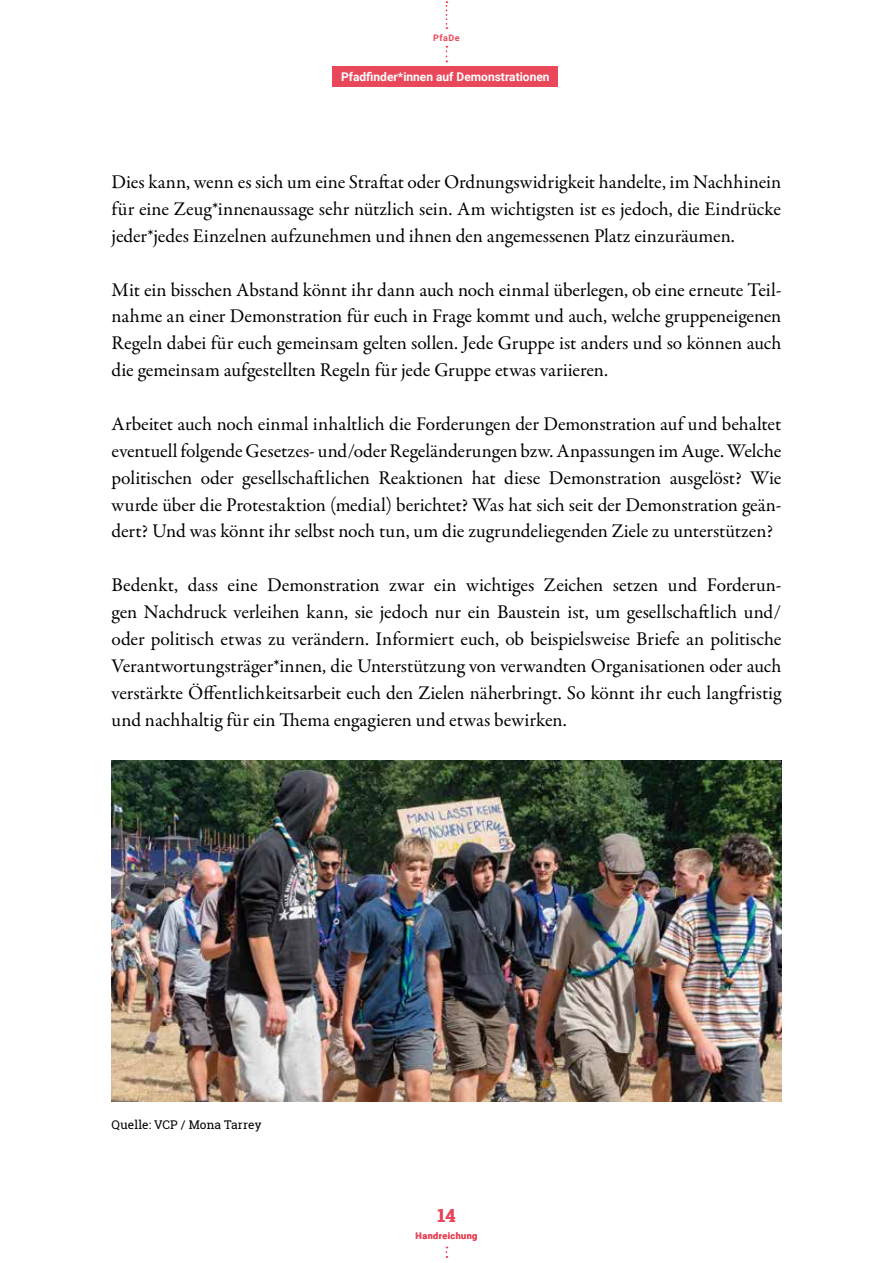
<style>
.page{position:relative;width:893px;height:1263px;background:#fff}
.page>*{position:absolute;margin:0;border:0;box-sizing:border-box;transform-origin:0 0}
.t1{font:19.5px/26.8px "Garamond Premr Pro";letter-spacing:-.005em;color:#000;text-align:justify}
.t2{font:700 18px "Roboto Slab";color:#e9485a}
.t3{font:700 12px "Roboto";color:#fff}
.t4{font:12px "Roboto Slab";letter-spacing:.005em;color:#000}
.t5{font:700 9px "Roboto";letter-spacing:.05em;color:#e9485a}
</style>
<div class="page">
<img style="left:112px;top:761px;width:669px;height:341px">
<div style="left:333px;top:67px;width:225px;height:20px;background:#e9485a"></div>
<svg style="left:446px;top:1px;width:1px;height:28px"></svg>
<p class="t5" style="left:433px;top:31px;width:28px">PfaDe</p>
<p class="t3" style="left:341px;top:69px;width:210px">Pfadfinder*innen auf Demonstrationen</p>
<p class="t3" style="left:408px;top:69px;width:77px">1. Grundlagen</p>
<p class="t1" style="left:112px;top:169px;width:671px">Dies kann, wenn es sich um eine Straftat oder Ordnungswidrigkeit handelte, im Nachhinein für eine Zeug*innenaussage sehr nützlich sein. Am wichtigsten ist es jedoch, die Eindrücke jeder*jedes Einzelnen aufzunehmen und ihnen den angemessenen Platz einzuräumen.</p>
<p class="t1" style="left:112px;top:276px;width:671px">Mit ein bisschen Abstand könnt ihr dann auch noch einmal überlegen, ob eine erneute Teil&shy;nahme an einer Demonstration für euch in Frage kommt und auch, welche gruppeneigenen Regeln dabei für euch gemeinsam gelten sollen. Jede Gruppe ist anders und so können auch die gemeinsam aufgestellten Regeln für jede Gruppe etwas variieren.</p>
<p class="t1" style="left:112px;top:411px;width:671px">Arbeitet auch noch einmal inhaltlich die Forderungen der Demonstration auf und behaltet eventuell folgende Gesetzes- und/oder Regeländerungen bzw. Anpassungen im Auge. Welche politischen oder gesellschaftlichen Reaktionen hat diese Demonstration ausgelöst? Wie wurde über die Protestaktion (medial) berichtet? Was hat sich seit der Demonstration geän&shy;dert? Und was könnt ihr selbst noch tun, um die zugrundeliegenden Ziele zu unterstützen?</p>
<p class="t1" style="left:112px;top:572px;width:671px">Bedenkt, dass eine Demonstration zwar ein wichtiges Zeichen setzen und Forderun&shy;gen Nachdruck verleihen kann, sie jedoch nur ein Baustein ist, um gesellschaftlich und/ oder politisch etwas zu verändern. Informiert euch, ob beispielsweise Briefe an politische Verantwortungsträger*innen, die Unterstützung von verwandten Organisationen oder auch verstärkte Öffentlichkeitsarbeit euch den Zielen näherbringt. So könnt ihr euch langfristig und nachhaltig für ein Thema engagieren und etwas bewirken.</p>
<p class="t4" style="left:112px;top:1116px;width:151px">Quelle: VCP / Mona Tarrey</p>
<p class="t2" style="left:437px;top:1203px;width:20px">14</p>
<p class="t5" style="left:416px;top:1229px;width:63px">Handreichung</p>
</div>
